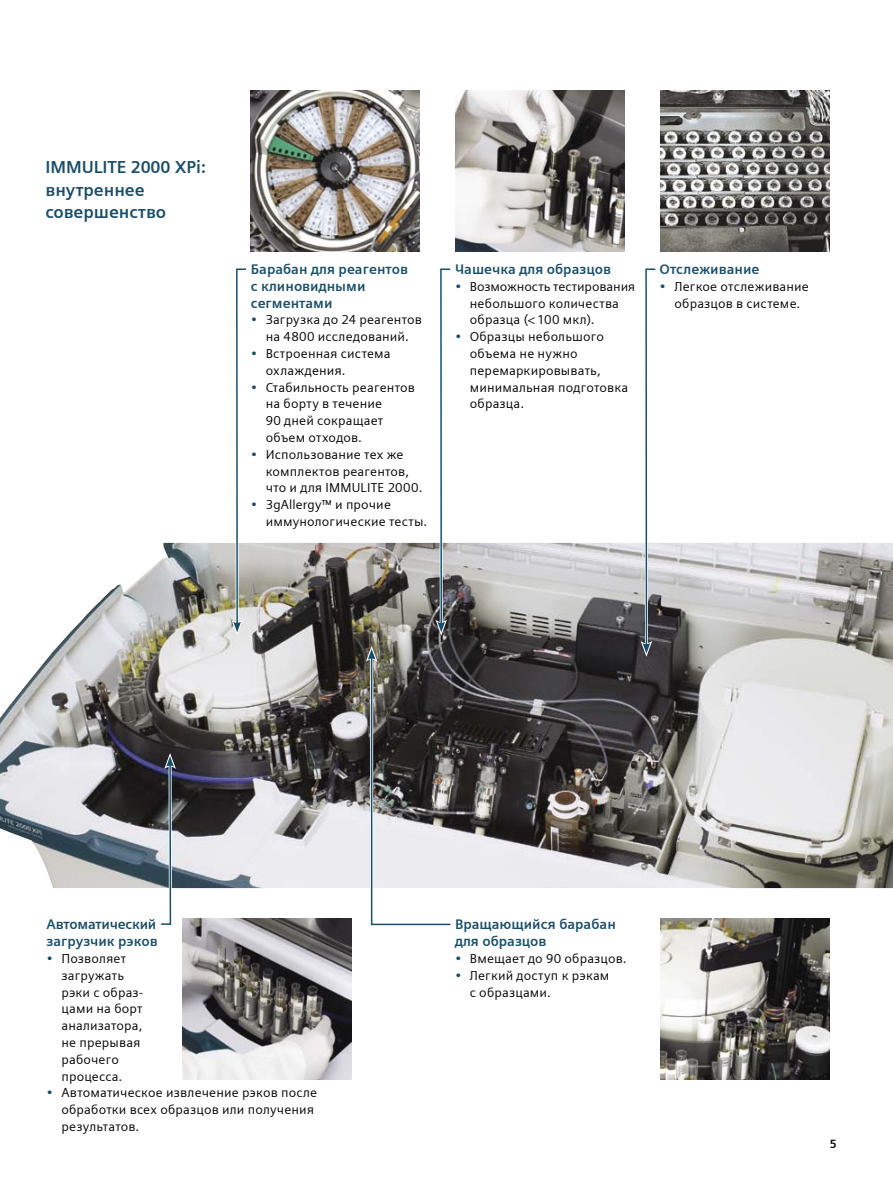
<style>
.page{position:relative;width:893px;height:1191px;background:#fff}
.page>*{position:absolute;margin:0;border:0;box-sizing:border-box;transform-origin:0 0}
.t1{font:700 17.4px/22.5px "Siemens Sans";letter-spacing:-.005em;color:#174c6a}
.t2{font:700 13.95px/16.8px "Siemens Sans";color:#174c6a}
.t3{font:700 13.95px/16.8px "Siemens Sans";letter-spacing:-.02em;color:#174c6a}
.t4{font:13.05px/16.8px "Siemens Sans";letter-spacing:.01em;color:#000}
.t5{font:700 12px "Siemens Sans";color:#000}
.s1{color:#174c6a}
</style>
<div class="page">
<img style="left:0;top:543px;width:893px;height:345px">
<img style="left:661px;top:919px;width:169px;height:160px">
<img style="left:182px;top:919px;width:169px;height:160px">
<img style="left:251px;top:91px;width:169px;height:160px">
<img style="left:455px;top:91px;width:169px;height:160px">
<img style="left:661px;top:91px;width:169px;height:160px">
<svg style="left:231px;top:268px;width:18px;height:367px"></svg>
<svg style="left:435px;top:268px;width:18px;height:367px"></svg>
<svg style="left:641px;top:268px;width:17px;height:389px"></svg>
<svg style="left:158px;top:753px;width:18px;height:172px"></svg>
<svg style="left:366px;top:646px;width:87px;height:280px"></svg>
<h1 class="t1" style="left:45px;top:156px;width:162px">IMMULITE 2000 XPi: внутреннее совершенство</h1>
<p class="t2" style="left:251px;top:261px;width:159px">Барабан для реагентов с клиновидными сегментами</p>
<p class="t4" style="left:251px;top:311px;width:173px;text-align:center"><span class="s1">•</span> Загрузка до 24 реагентов на 4800 исследований.</p>
<p class="t4" style="left:266px;top:345px;width:127px;text-indent:-15px"><span class="s1">•</span> Встроенная система охлаждения.</p>
<p class="t4" style="left:266px;top:379px;width:151px;text-indent:-15px"><span class="s1">•</span> Стабильность реагентов на борту в течение<br>90 дней сокращает объем отходов.</p>
<p class="t4" style="left:266px;top:446px;width:158px;text-indent:-15px"><span class="s1">•</span> Использование тех же комплектов реагентов, что и для IMMULITE 2000.</p>
<p class="t4" style="left:266px;top:496px;width:163px;text-indent:-15px"><span class="s1">•</span> 3gAllergy™ и прочие иммунологические тесты.</p>
<p class="t2" style="left:455px;top:261px;width:158px">Чашечка для образцов</p>
<p class="t4" style="left:470px;top:278px;width:167px;text-indent:-15px"><span class="s1">•</span> Возможность тестирования небольшого количества образца (&lt;100 мкл).</p>
<p class="t4" style="left:470px;top:328px;width:160px;text-indent:-15px"><span class="s1">•</span> Образцы небольшого объема не нужно перемаркировывать, минимальная подготовка образца.</p>
<p class="t2" style="left:660px;top:261px;width:101px">Отслеживание</p>
<p class="t4" style="left:660px;top:278px;width:151px;text-align:center"><span class="s1">•</span> Легкое отслеживание образцов в системе.</p>
<p class="t3" style="left:47px;top:916px;width:113px">Автоматический загрузчик рэков</p>
<p class="t4" style="left:61px;top:950px;width:83px;text-indent:-15px"><span class="s1">•</span> Позволяет загружать рэки с образ&shy;цами на борт анализатора, не прерывая рабочего процесса.</p>
<p class="t4" style="left:61px;top:1084px;width:257px;text-indent:-15px"><span class="s1">•</span> Автоматическое извлечение рэков после обработки всех образцов или получения результатов.</p>
<p class="t2" style="left:455px;top:916px;width:162px">Вращающийся барабан для образцов</p>
<p class="t4" style="left:455px;top:950px;width:173px"><span class="s1">•</span> Вмещает до 90 образцов.</p>
<p class="t4" style="left:470px;top:967px;width:141px;text-indent:-15px"><span class="s1">•</span> Легкий доступ к рэкам с образцами.</p>
<p class="t5" style="left:830px;top:1137px;width:8px">5</p>
</div>
